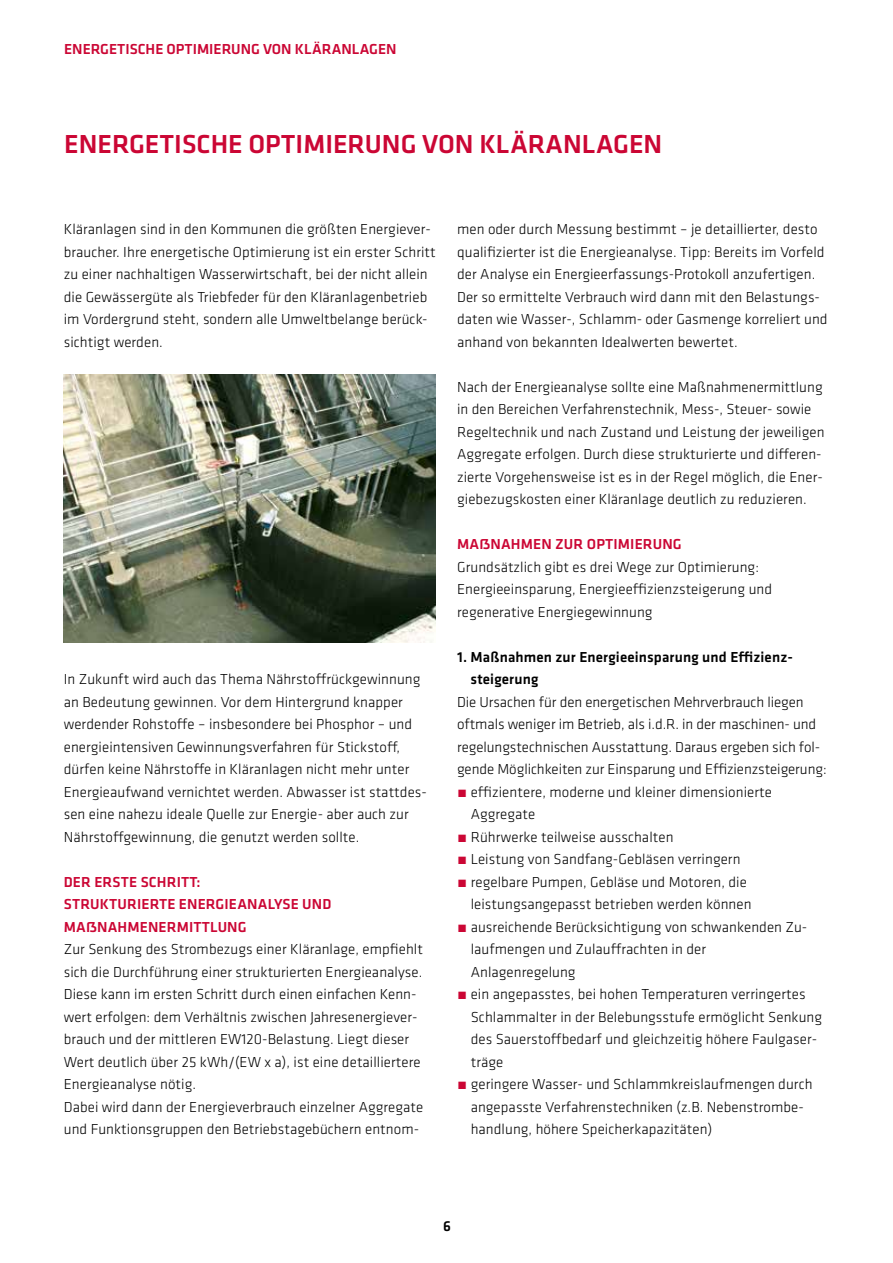
<style>
.page{position:relative;width:893px;height:1263px;background:#fff}
.page>*{position:absolute;margin:0;border:0;box-sizing:border-box;transform-origin:0 0}
.t1{font:500 27px "GC Klavika";color:#cb0634}
.t2{font:300 15px/22.5px "GC Klavika";letter-spacing:.005em;color:#000}
.t3{font:500 15px/22.5px "GC Klavika";letter-spacing:.01em;color:#cb0634}
.t4{font:500 15px/22.5px "GC Klavika";letter-spacing:.01em;color:#000}
.s1{color:#cb0634}
</style>
<div class="page">
<img style="left:64px;top:374px;width:372px;height:268px">
<p class="t3" style="left:64px;top:37px;width:334px">ENERGETISCHE OPTIMIERUNG VON KLÄRANLAGEN</p>
<h1 class="t1" style="left:64px;top:125px;width:600px">ENERGETISCHE OPTIMIERUNG VON KLÄRANLAGEN</h1>
<p class="t2" style="left:64px;top:218px;width:374px">Kläranlagen sind in den Kommunen die größten Energiever&shy;braucher. Ihre energetische Optimierung ist ein erster Schritt zu einer nachhaltigen Wasserwirtschaft, bei der nicht allein die Gewässergüte als Triebfeder für den Kläranlagenbetrieb im Vordergrund steht, sondern alle Umweltbelange berück&shy;sichtigt werden.</p>
<p class="t2" style="left:64px;top:668px;width:364px">In Zukunft wird auch das Thema Nährstoffrückgewinnung an Bedeutung gewinnen. Vor dem Hintergrund knapper werdender Rohstoffe – insbesondere bei Phosphor – und energieintensiven Gewinnungsverfahren für Stickstoff, dürfen keine Nährstoffe in Kläranlagen nicht mehr unter Energieaufwand vernichtet werden. Abwasser ist stattdes&shy;sen eine nahezu ideale Quelle zur Energie- aber auch zur Nährstoffgewinnung, die genutzt werden sollte.</p>
<p class="t3" style="left:64px;top:870px;width:269px">DER ERSTE SCHRITT:<br>STRUKTURIERTE ENERGIEANALYSE UND -MAẞNAHMENERMITTLUNG</p>
<p class="t2" style="left:64px;top:938px;width:361px">Zur Senkung des Strombezugs einer Kläranlage, empfiehlt sich die Durchführung einer strukturierten Energieanalyse.<br>Diese kann im ersten Schritt durch einen einfachen Kenn&shy;wert erfolgen: dem Verhältnis zwischen Jahresenergiever&shy;brauch und der mittleren EW120-Belastung. Liegt dieser Wert deutlich über 25 kWh/(EW x a), ist eine detailliertere Energieanalyse nötig.<br>Dabei wird dann der Energieverbrauch einzelner Aggregate und Funktionsgruppen den Betriebstagebüchern entnom-</p>
<p class="t2" style="left:457px;top:218px;width:372px">men oder durch Messung bestimmt – je detaillierter, desto qualifizierter ist die Energieanalyse. Tipp: Bereits im Vorfeld der Analyse ein Energieerfassungs-Protokoll anzufertigen.<br>Der so ermittelte Verbrauch wird dann mit den Belastungs&shy;daten wie Wasser-, Schlamm- oder Gasmenge korreliert und anhand von bekannten Idealwerten bewertet.</p>
<p class="t2" style="left:457px;top:375px;width:369px">Nach der Energieanalyse sollte eine Maßnahmenermittlung in den Bereichen Verfahrenstechnik, Mess-, Steuer- sowie Regeltechnik und nach Zustand und Leistung der jeweiligen Aggregate erfolgen. Durch diese strukturierte und differen&shy;zierte Vorgehensweise ist es in der Regel möglich, die Ener&shy;giebezugskosten einer Kläranlage deutlich zu reduzieren.</p>
<p class="t3" style="left:457px;top:532px;width:226px">MAẞNAHMEN ZUR OPTIMIERUNG</p>
<p class="t2" style="left:457px;top:555px;width:317px">Grundsätzlich gibt es drei Wege zur Optimierung:<br>Energieeinsparung, Energieeffizienzsteigerung und regenerative Energiegewinnung</p>
<p class="t4" style="left:471px;top:645px;width:322px;text-indent:-13px">1. MAßNAHMEN ZUR ENERGIEEINSPARUNG UND EFFIZIENZ-<br>STEIGERUNG</p>
<p class="t2" style="left:457px;top:690px;width:371px">Die Ursachen für den energetischen Mehrverbrauch liegen oftmals weniger im Betrieb, als i.d.R. in der maschinen- und regelungstechnischen Ausstattung. Daraus ergeben sich fol&shy;gende Möglichkeiten zur Einsparung und Effizienzsteigerung:</p>
<p class="t2" style="left:471px;top:780px;width:303px;text-indent:-14px"><span class="s1">•</span> effizientere, moderne und kleiner dimensionierte<br>Aggregate</p>
<p class="t2" style="left:457px;top:825px;width:218px"><span class="s1">•</span> Rührwerke teilweise ausschalten</p>
<p class="t2" style="left:457px;top:848px;width:285px"><span class="s1">•</span> Leistung von Sandfang-Gebläsen verringern</p>
<p class="t2" style="left:471px;top:870px;width:282px;text-indent:-14px"><span class="s1">•</span> regelbare Pumpen, Gebläse und Motoren, die leistungsangepasst betrieben werden können</p>
<p class="t2" style="left:471px;top:915px;width:338px;text-indent:-14px"><span class="s1">•</span> ausreichende Berücksichtigung von schwankenden Zu&shy;laufmengen und Zulauffrachten in der<br>Anlagenregelung</p>
<p class="t2" style="left:471px;top:983px;width:353px;text-indent:-14px"><span class="s1">•</span> ein angepasstes, bei hohen Temperaturen verringertes Schlammalter in der Belebungsstufe ermöglicht Senkung des Sauerstoffbedarf und gleichzeitig höhere Faulgaser&shy;träge</p>
<p class="t2" style="left:471px;top:1073px;width:343px;text-indent:-14px"><span class="s1">•</span> geringere Wasser- und Schlammkreislaufmengen durch angepasste Verfahrenstechniken (z.B. Nebenstrombe&shy;handlung, höhere Speicherkapazitäten)</p>
<p class="t4" style="left:443px;top:1214px;width:9px">6</p>
</div>
